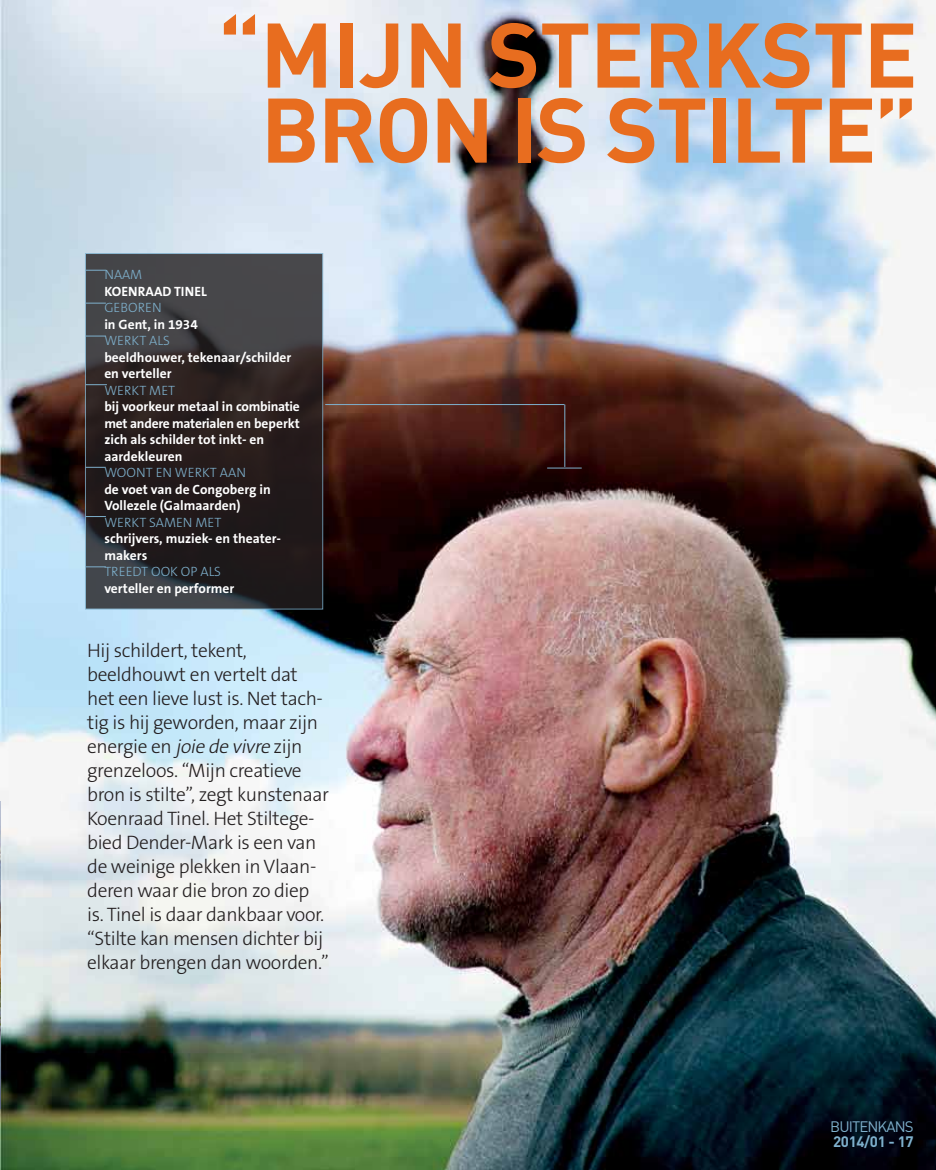
<style>
.page{position:relative;width:936px;height:1170px;background:#fff}
.page>*{position:absolute;margin:0;border:0;box-sizing:border-box;transform-origin:0 0}
.t1{font:700 90px/75px "DIN";letter-spacing:-.01em;color:#e86d1f;text-align:center}
.t2{font:300 19.5px/24px "The Sans B3";letter-spacing:-.02em;color:#231f20}
.t3{font:15px "DIN";color:#7eb0cc}
.t4{font:700 15px "DIN";letter-spacing:-.025em;color:#7eb0cc}
.t5{font:700 13.5px/16.5px "The Sans B7";color:#fff}
.t6{font:300 13.5px "The Sans B3";color:#7eb0cc}
.s1{font-style:italic}
</style>
<div class="page">
<img style="left:1px;top:0;width:934px;height:1169px">
<img style="left:0;top:801px;width:1px;height:307px">
<svg style="left:87px;top:255px;width:234px;height:352px;background:#2f2a2b"></svg>
<div style="left:85px;top:253px;width:238px;height:356px;border:1px solid #7eb0cc"></div>
<svg style="left:86px;top:270px;width:20px;height:1px"></svg>
<svg style="left:86px;top:303px;width:20px;height:1px"></svg>
<svg style="left:86px;top:335px;width:20px;height:1px"></svg>
<svg style="left:86px;top:384px;width:21px;height:1px"></svg>
<svg style="left:86px;top:516px;width:20px;height:1px"></svg>
<svg style="left:86px;top:467px;width:20px;height:1px"></svg>
<hr style="left:547px;top:467px;width:34px;height:1px;background:#7eb0cc">
<hr style="left:325px;top:404px;width:239px;height:1px;background:#7eb0cc">
<svg style="left:86px;top:566px;width:20px;height:1px"></svg>
<hr style="left:564px;top:404px;width:1px;height:63px;background:#7eb0cc">
<h1 class="t1" style="left:218px;top:14px;width:701px">“MIJ N STERKSTE<br>BRON IS STI LTE”</h1>
<p class="t6" style="left:104px;top:267px;width:10px">Naam</p>
<p class="t5" style="left:104px;top:283px;width:17px">Koenraad</p>
<p class="t5" style="left:174px;top:283px;width:14px">Tinel</p>
<p class="t6" style="left:104px;top:300px;width:56px">GEBOREN</p>
<p class="t5" style="left:104px;top:316px;width:95px">in Gent, in 1934</p>
<p class="t6" style="left:104px;top:333px;width:67px">WERKT ALS</p>
<p class="t5" style="left:104px;top:349px;width:188px">beeldhouwer, tekenaar/schilder en verteller</p>
<p class="t6" style="left:104px;top:383px;width:72px">WERKT MET</p>
<p class="t5" style="left:104px;top:399px;width:197px">bij voorkeur metaal in combinatie met andere materialen en beperkt zich als schilder tot inkt- en aardekleuren</p>
<p class="t6" style="left:104px;top:465px;width:140px">wOONT EN WERKT AAN</p>
<p class="t5" style="left:104px;top:481px;width:168px">de voet van de Congoberg in<br>Vollezele (Galmaarden)</p>
<p class="t6" style="left:104px;top:515px;width:119px">WERKT SAMEN MET</p>
<p class="t5" style="left:104px;top:531px;width:178px">schrijvers, muziek- en theater&shy;makers</p>
<p class="t6" style="left:104px;top:564px;width:118px">TREEDT OOK OP ALS</p>
<p class="t5" style="left:104px;top:580px;width:131px">verteller en performer</p>
<p class="t2" style="left:87px;top:639px;width:243px">Hij schildert, tekent, beeldhouwt en vertelt dat het een lieve lust is. Net tach&shy;tig is hij geworden, maar zijn energie en <span class="s1">joie de vivre</span> zijn grenzeloos. “Mijn creatieve bron is stilte”, zegt kunstenaar<br>Koenraad Tinel. Het Stiltege&shy;bied Dender-Mark is een van de weinige plekken in Vlaan&shy;deren waar die bron zo diep is. Tinel is daar dankbaar voor. “Stilte kan mensen dichter bij elkaar brengen dan woorden.”</p>
<p class="t3" style="left:830px;top:1117px;width:28px">BUITENKANS</p>
<p class="t4" style="left:833px;top:1131px;width:82px">2014/01 - 17</p>
</div>
